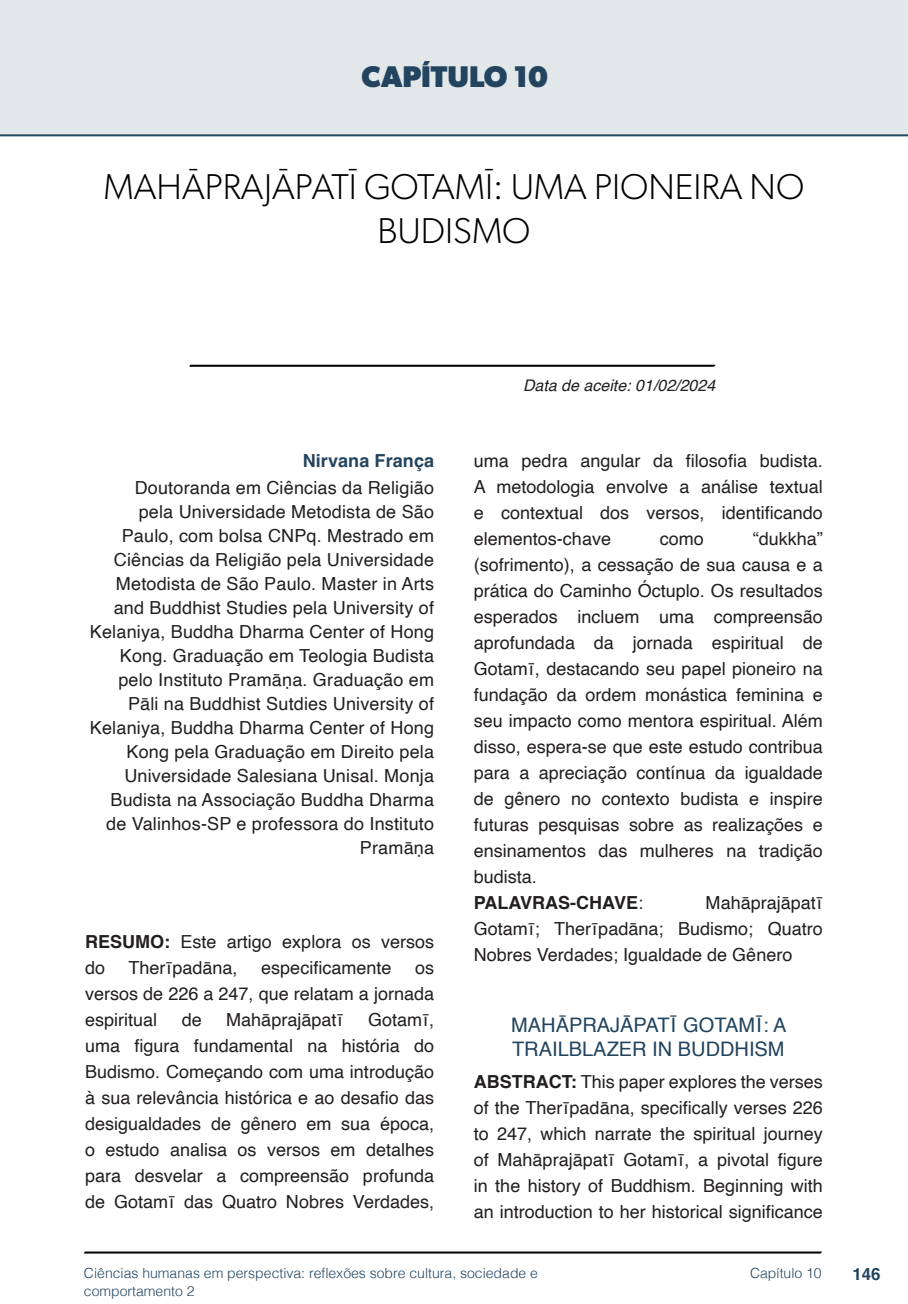
<style>
.page{position:relative;width:908px;height:1304px;background:#fff}
.page>*{position:absolute;margin:0;border:0;box-sizing:border-box;transform-origin:0 0}
.t1{font:300 36px/44px "Gibson";color:#000;text-align:center}
.t2{font:700 30px "Gibson";color:#23445f}
.t3{font:20px/24px "Helvetica";color:#23445f}
.t4{font:18px/26px "Helvetica";color:#231f20;text-align:justify}
.t5{font:700 18px "Helvetica";letter-spacing:.005em;color:#23445f}
.t6{font:700 16.8px "Helvetica";color:#23445f}
.t7{font:italic 16px "Helvetica";color:#231f20}
.t8{font:300 14px/18px "Helvetica";color:#23445f}
.s1{font-weight:700}
</style>
<div class="page">
<svg style="left:84px;top:1251px;width:737px;height:3px;background:#515151"></svg>
<svg style="left:189px;top:364px;width:526px;height:3px;background:#4f4f4f"></svg>
<div style="left:0;top:0;width:907px;height:136px;background:#e2e7e9"></div>
<div style="left:44px;top:72px;width:68px;height:61px;background:#e2e7e9"></div>
<h2 class="t2" style="left:361px;top:58px;width:188px">CAPÍTULO 10</h2>
<h1 class="t1" style="left:104px;top:164px;width:701px">MAHĀPRAJĀPATĪ GOTAMĪ: UMA PIONEIRA NO<br>BUDISMO</h1>
<p class="t5" style="left:302px;top:450px;width:133px">Nirvana França</p>
<p class="t4" style="left:90px;top:477px;width:345px;line-height:24px;text-align:right">Doutoranda em Ciências da Religião<br>pela Universidade Metodista de São Paulo, com bolsa CNPq. Mestrado em Ciências da Religião pela Universidade Metodista de São Paulo. Master in Arts and Buddhist Studies pela University of Kelaniya, Buddha Dharma Center of Hong Kong. Graduação em Teologia Budista pelo Instituto Pramāṇa. Graduação em Pāli na Buddhist Sutdies University of Kelaniya, Buddha Dharma Center of Hong Kong pela Graduação em Direito pela Universidade Salesiana Unisal. Monja Budista na Associação Buddha Dharma de Valinhos-SP e professora do Instituto Pramāṇa</p>
<p class="t4" style="left:85px;top:930px;width:350px"><span class="s1">RESUMO:</span> Este artigo explora os versos do</p>
<p class="t4" style="left:128px;top:956px;width:111px">Therīpadāna,</p>
<p class="t4" style="left:261px;top:956px;width:132px">especificamente</p>
<p class="t4" style="left:85px;top:956px;width:350px;text-indent:330px">os versos de 226 a 247, que relatam a jornada espiritual</p>
<p class="t4" style="left:85px;top:1007px;width:350px;text-indent:283px">Gotamī, uma figura fundamental na história do Budismo. Começando com uma introdução à sua relevância histórica e ao desafio das desigualdades de gênero em sua época, o estudo analisa os versos em detalhes para desvelar a compreensão profunda de Gotamī das Quatro Nobres Verdades,</p>
<p class="t4" style="left:182px;top:1007px;width:22px">de</p>
<p class="t4" style="left:226px;top:1007px;width:119px">Mahāprajāpatī</p>
<p class="t7" style="left:523px;top:373px;width:194px">Data de aceite: 01/02/2024</p>
<p class="t4" style="left:473px;top:448px;width:350px">uma pedra angular da filosofia budista.<br>A metodologia envolve a análise textual e contextual dos versos, identificando elementos-chave</p>
<p class="t4" style="left:473px;top:526px;width:350px;text-align:left;text-indent:279px">“dukkha” (sofrimento), a cessação de sua causa e a prática do Caminho Óctuplo. Os resultados esperados incluem uma compreensão aprofundada da jornada espiritual de Gotamī, destacando seu papel pioneiro na fundação da ordem monástica feminina e seu impacto como mentora espiritual. Além disso, espera-se que este estudo contribua para a apreciação contínua da igualdade de gênero no contexto budista e inspire futuras pesquisas sobre as realizações e ensinamentos das mulheres na tradição budista.<br><span class="s1">PALAVRAS-CHAVE</span>:</p>
<p class="t4" style="left:659px;top:526px;width:46px">como</p>
<p class="t4" style="left:473px;top:890px;width:350px;text-indent:232px">Mahāprajāpatī Gotamī; Therīpadāna; Budismo; Quatro Nobres Verdades; Igualdade de Gênero</p>
<p class="t3" style="left:511px;top:1014px;width:276px">MAHĀPRAJĀPATĪ GOTAMĪ: A<br>TRAILBLAZER IN BUDDHISM</p>
<p class="t4" style="left:473px;top:1069px;width:350px"><span class="s1">ABSTRACT:</span> This paper explores the verses of the Therīpadāna, specifically verses 226 to 247, which narrate the spiritual journey of Mahāprajāpatī Gotamī, a pivotal figure in the history of Buddhism. Beginning with an introduction to her historical significance</p>
<p class="t8" style="left:84px;top:1263px;width:455px">Ciências humanas em perspectiva: reflexões sobre cultura, sociedade e comportamento 2</p>
<p class="t8" style="left:749px;top:1263px;width:73px">Capítulo 10</p>
<p class="t6" style="left:851px;top:1264px;width:30px">146</p>
</div>
